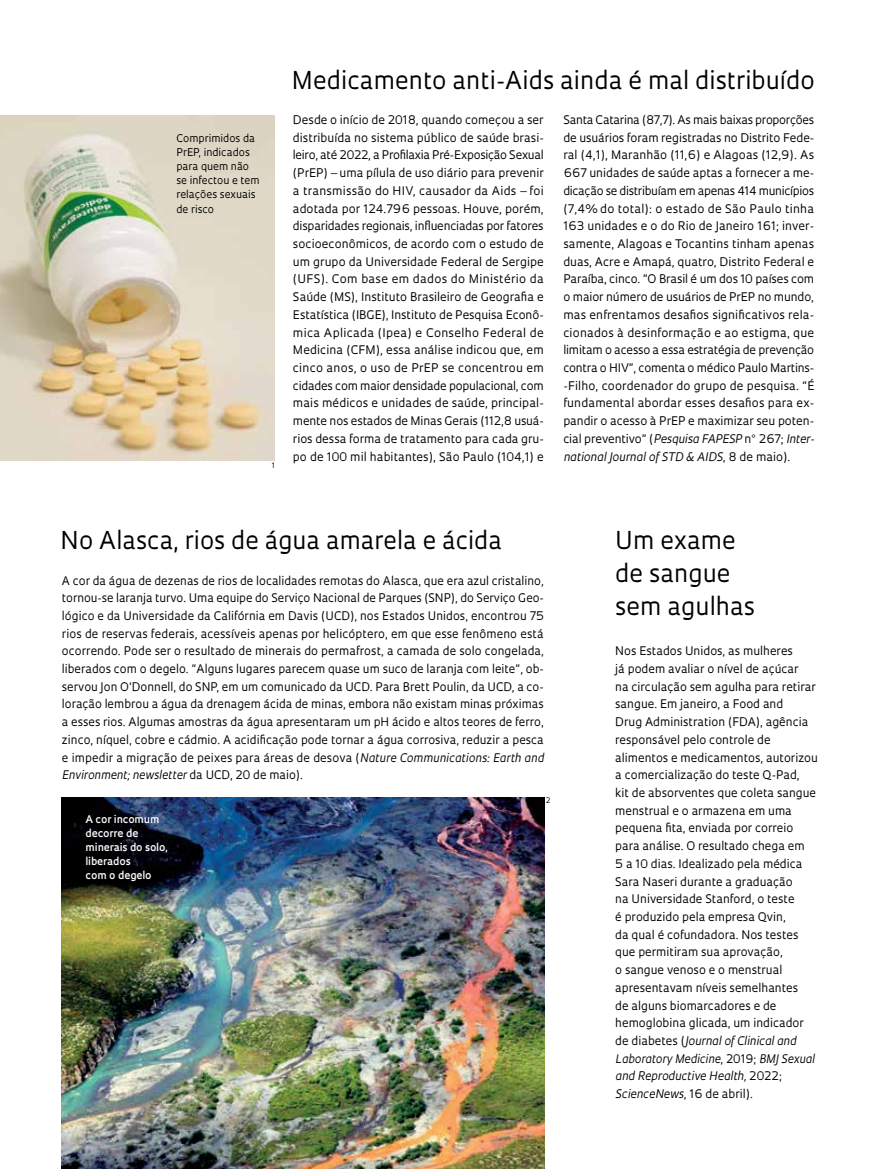
<style>
.page{position:relative;width:885px;height:1169px;background:#fff}
.page>*{position:absolute;margin:0;border:0;box-sizing:border-box;transform-origin:0 0}
.t1{font:24px/33px "Oculum";color:#000}
.t2{font:11.55px/17.7px "Oculum";color:#000;text-align:justify}
.t3{font:10.35px/14.1px "Oculum";color:#000}
.t4{font:600 10.35px/14.1px "Oculum";color:#fff}
.t5{font:7.35px "Oculum";color:#000}
.s1{font-style:italic}
</style>
<div class="page">
<img style="left:0;top:115px;width:274px;height:345px">
<img style="left:62px;top:797px;width:482px;height:371px">
<p class="t3" style="left:176px;top:130px;width:85px">Comprimidos da<br>PrEP, indicados para quem não se infectou e tem relações sexuais de risco</p>
<p class="t5" style="left:272px;top:460px;width:5px">1</p>
<h1 class="t1" style="left:292px;top:63px;width:524px">Medicamento anti-Aids ainda é mal distribuído</h1>
<p class="t2" style="left:293px;top:110px;width:253px">Desde o início de 2018, quando começou a ser distribuída no sistema público de saúde brasi&shy;leiro, até 2022, a Profilaxia Pré-Exposição Sexual (PrEP) – uma pílula de uso diário para prevenir a transmissão do HIV, causador da Aids – foi adotada por 124.796 pessoas. Houve, porém, disparidades regionais, influenciadas por fatores socioeconômicos, de acordo com o estudo de um grupo da Universidade Federal de Sergipe (UFS). Com base em dados do Ministério da Saúde (MS), Instituto Brasileiro de Geografia e Estatística (IBGE), Instituto de Pesquisa Econô&shy;mica Aplicada (Ipea) e Conselho Federal de Medicina (CFM), essa análise indicou que, em cinco anos, o uso de PrEP se concentrou em cidades com maior densidade populacional, com mais médicos e unidades de saúde, principal&shy;mente nos estados de Minas Gerais (112,8 usuá&shy;rios dessa forma de tratamento para cada gru&shy;po de 100 mil habitantes), São Paulo (104,1) e</p>
<p class="t2" style="left:563px;top:110px;width:252px">Santa Catarina (87,7). As mais baixas proporções de usuários foram registradas no Distrito Fede&shy;ral (4,1), Maranhão (11,6) e Alagoas (12,9). As 667 unidades de saúde aptas a fornecer a me&shy;dicação se distribuíam em apenas 414 municípios (7,4% do total): o estado de São Paulo tinha 163 unidades e o do Rio de Janeiro 161; inver&shy;samente, Alagoas e Tocantins tinham apenas duas, Acre e Amapá, quatro, Distrito Federal e Paraíba, cinco. “O Brasil é um dos 10 países com o maior número de usuários de PrEP no mundo, mas enfrentamos desafios significativos rela&shy;cionados à desinformação e ao estigma, que limitam o acesso a essa estratégia de prevenção contra o HIV”, comenta o médico Paulo Martins--Filho, coordenador do grupo de pesquisa. “É fundamental abordar esses desafios para ex&shy;pandir o acesso à PrEP e maximizar seu poten&shy;cial preventivo” (<span class="s1">Pesquisa FAPESP</span> n° 267; <span class="s1">Inter&shy;national Journal of STD &amp; AIDS</span>, 8 de maio).</p>
<h1 class="t1" style="left:61px;top:523px;width:443px">No Alasca, rios de água amarela e ácida</h1>
<p class="t2" style="left:62px;top:571px;width:484px">A cor da água de dezenas de rios de localidades remotas do Alasca, que era azul cristalino, tornou-se laranja turvo. Uma equipe do Serviço Nacional de Parques (SNP), do Serviço Geo&shy;lógico e da Universidade da Califórnia em Davis (UCD), nos Estados Unidos, encontrou 75 rios de reservas federais, acessíveis apenas por helicóptero, em que esse fenômeno está ocorrendo. Pode ser o resultado de minerais do permafrost, a camada de solo congelada, liberados com o degelo. “Alguns lugares parecem quase um suco de laranja com leite”, ob&shy;servou Jon O’Donnell, do SNP, em um comunicado da UCD. Para Brett Poulin, da UCD, a co&shy;loração lembrou a água da drenagem ácida de minas, embora não existam minas próximas a esses rios. Algumas amostras da água apresentaram um pH ácido e altos teores de ferro, zinco, níquel, cobre e cádmio. A acidificação pode tornar a água corrosiva, reduzir a pesca e impedir a migração de peixes para áreas de desova (<span class="s1">Nature Communications: Earth and Environment; newsletter</span> da UCD, 20 de maio).</p>
<p class="t4" style="left:86px;top:811px;width:84px">A cor incomum decorre de minerais do solo, liberados<br>com o degelo</p>
<p class="t5" style="left:546px;top:795px;width:6px">2</p>
<h1 class="t1" style="left:615px;top:523px;width:141px">Um exame de sangue sem agulhas</h1>
<p class="t2" style="left:615px;top:642px;width:204px;text-align:left">Nos Estados Unidos, as mulheres<br>já podem avaliar o nível de açúcar<br>na circulação sem agulha para retirar sangue. Em janeiro, a Food and<br>Drug Administration (FDA), agência responsável pelo controle de alimentos e medicamentos, autorizou a comercialização do teste Q-Pad,<br>kit de absorventes que coleta sangue menstrual e o armazena em uma pequena fita, enviada por correio para análise. O resultado chega em<br>5 a 10 dias. Idealizado pela médica Sara Naseri durante a graduação<br>na Universidade Stanford, o teste<br>é produzido pela empresa Qvin,<br>da qual é cofundadora. Nos testes que permitiram sua aprovação,<br>o sangue venoso e o menstrual apresentavam níveis semelhantes<br>de alguns biomarcadores e de hemoglobina glicada, um indicador de diabetes (<span class="s1">Journal of Clinical and Laboratory Medicine</span>, 2019; <span class="s1">BMJ Sexual and Reproductive Health,</span> 2022; <span class="s1">ScienceNews</span>, 16 de abril).</p>
</div>
